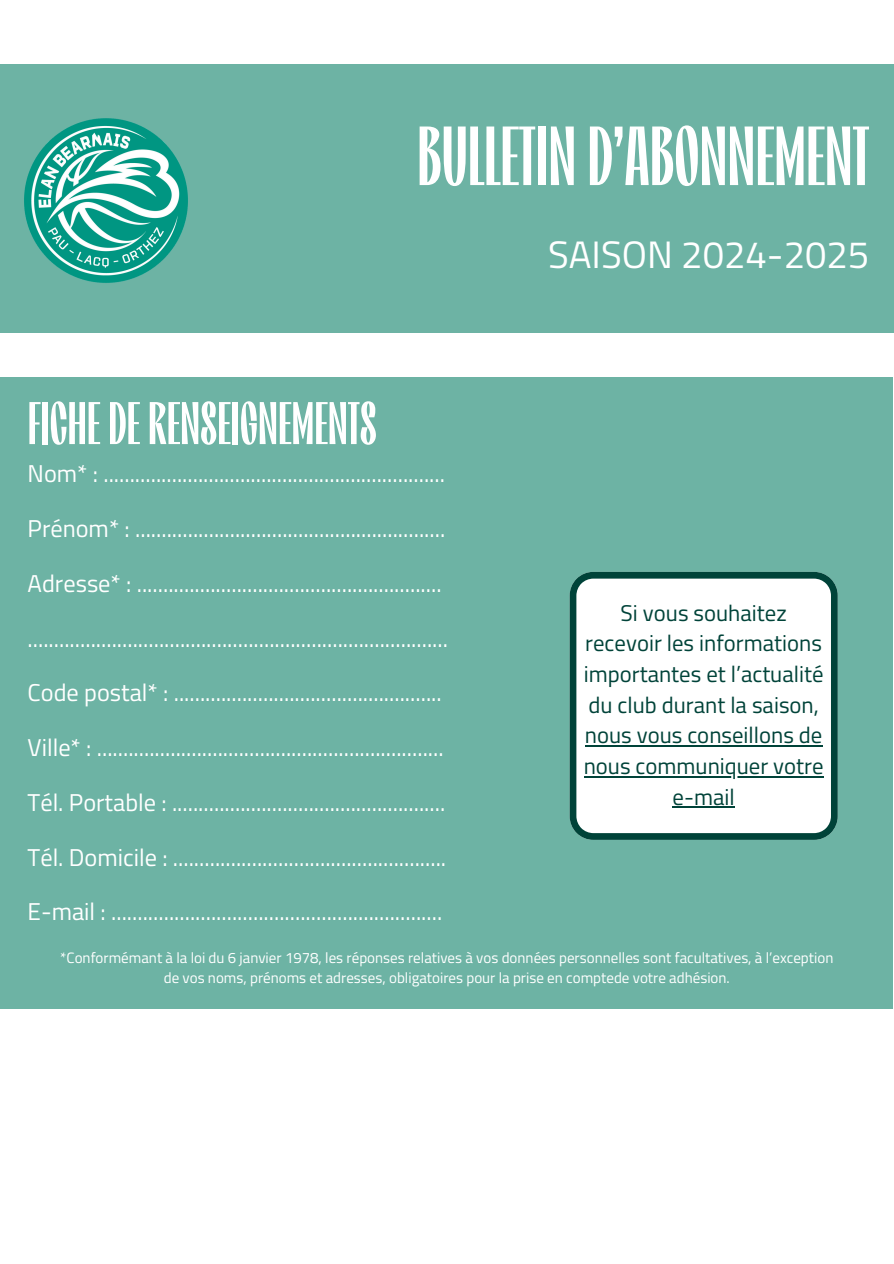
<style>
.page{position:relative;width:894px;height:1264px;background:#fff}
.page>*{position:absolute;margin:0;border:0;box-sizing:border-box;transform-origin:0 0}
.t1{font:83.55px "Kassi Display";color:#fff}
.t2{font:60px "Kassi Display";color:#fff}
.t3{font:38.25px "Titillium Web";color:#fff}
.t4{font:24.3px "Titillium Web";color:#fff}
.t5{font:22.8px/30.8px "Titillium Web";color:#004339;text-align:center}
.t6{font:15px/20.2px "Titillium Web";color:#fff;text-align:center}
</style>
<div class="page">
<div style="left:0;top:65px;width:893px;height:267px;background:#6db3a4"></div>
<img style="left:24px;top:118px;width:164px;height:165px">
<div style="left:0;top:377px;width:892px;height:631px;background:#6db3a4"></div>
<svg style="left:569px;top:572px;width:268px;height:267px"></svg>
<hr style="left:584px;top:745px;width:238px;height:1px;background:#004339">
<hr style="left:583px;top:775px;width:240px;height:2px;background:#004339">
<hr style="left:672px;top:806px;width:62px;height:2px;background:#004339">
<h2 class="t1" style="left:417px;top:109px;width:453px">BULLETIND’ABONNEMENT</h2>
<h4 class="t2" style="left:28px;top:389px;width:350px">FICHEDERENSEIGNEMENTS</h4>
<h4 class="t4" style="left:28px;top:454px;width:419px">Nom* : .................................................................</h4>
<p class="t4" style="left:28px;top:509px;width:419px">Prénom* : ...........................................................</p>
<h4 class="t4" style="left:28px;top:564px;width:415px">Adresse* : ..........................................................</h4>
<h4 class="t3" style="left:548px;top:224px;width:323px">SAISON 2024-2025</h4>
<h1 class="t5" style="left:583px;top:596px;width:241px">Si vous souhaitez recevoir les informations importantes et l’actualité du club durant la saison, nous vous conseillons de</h1>
<h3 class="t5" style="left:583px;top:750px;width:241px">nous communiquer votre e-mail</h3>
<h4 class="t4" style="left:28px;top:619px;width:422px">................................................................................</h4>
<h4 class="t4" style="left:28px;top:673px;width:415px">Code postal* : ...................................................</h4>
<h4 class="t4" style="left:28px;top:728px;width:417px">Ville* : ..................................................................</h4>
<h4 class="t4" style="left:28px;top:783px;width:419px">Tél. Portable : ....................................................</h4>
<h4 class="t4" style="left:28px;top:838px;width:420px">Tél. Domicile : ....................................................</h4>
<p class="t4" style="left:28px;top:892px;width:416px">E-mail : ...............................................................</p>
<p class="t6" style="left:60px;top:946px;width:774px">*Conformémant à la loi du 6 janvier 1978, les réponses relatives à vos données personnelles sont facultatives, à l’exception de vos noms, prénoms et adresses, obligatoires pour la prise en comptede votre adhésion.</p>
</div>
